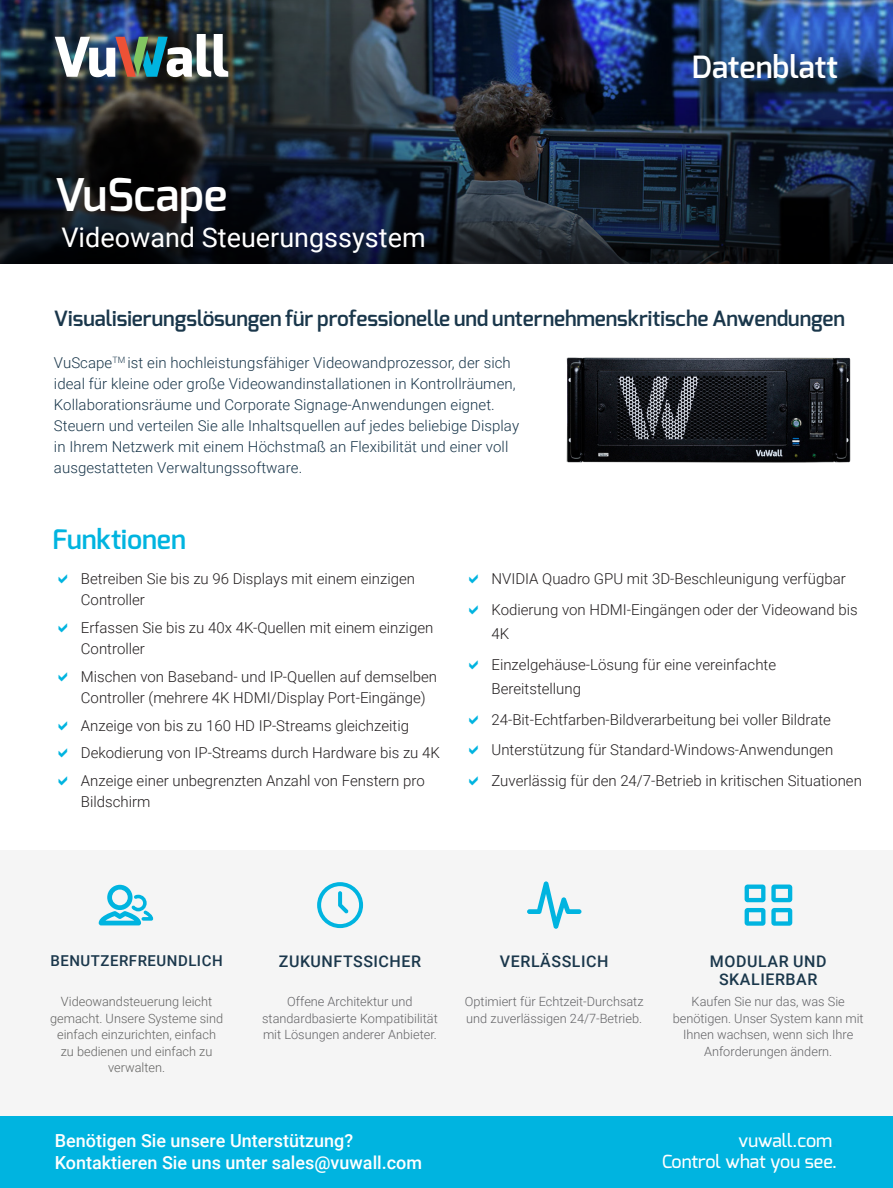
<style>
.page{position:relative;width:893px;height:1188px;background:#fff}
.page>*{position:absolute;margin:0;border:0;box-sizing:border-box;transform-origin:0 0}
.t1{font:600 45px "Exo";letter-spacing:-.005em;color:#fff}
.tekst_10_pt{font:600 30.6px "Exo";color:#fff}
.t2{font:27px "Roboto";color:#fff}
.tekst_10_pt-2{font:600 27px "Exo";color:#00b4e0}
.t3{font:600 21px "Exo";color:#1a374b}
.t4{font:500 18px/21.6px "Roboto";color:#fff}
.t5{font:500 18px/21px "Exo";color:#fff;text-align:right}
.t6{font:500 16.05px/18px "Roboto";letter-spacing:.035em;color:#1a374b;text-align:center}
.t7{font:300 15px/21px "Roboto";color:#231f20}
.t8{font:300 15px/21px "Roboto";letter-spacing:.005em;color:#1a374b}
.t9{font:500 15px "Roboto";letter-spacing:.035em;color:#1a374b}
.t10{font:300 12.75px/16.5px "Roboto";color:#636366;text-align:center}
.t11{font:300 12.75px/16.5px "Roboto";color:#636362;text-align:center}
.s1{color:#08aad9}
</style>
<div class="page">
<div style="left:0;top:1117px;width:893px;height:71px;background:#00b4e0"></div>
<img style="left:0;top:0;width:893px;height:264px">
<img style="left:566px;top:357px;width:285px;height:106px">
<div style="left:0;top:850px;width:893px;height:266px;background:#f5f5f5"></div>
<img style="left:55px;top:34px;width:173px;height:43px">
<svg style="left:99px;top:885px;width:54px;height:40px"></svg>
<svg style="left:317px;top:882px;width:46px;height:46px"></svg>
<svg style="left:527px;top:881px;width:54px;height:48px"></svg>
<svg style="left:745px;top:885px;width:47px;height:41px"></svg>
<p class="t1" style="left:55px;top:166px;width:174px">VuScape</p>
<p class="t2" style="left:61px;top:218px;width:366px">Videowand Steuerungssystem</p>
<p class="tekst_10_pt" style="left:692px;top:47px;width:148px">Datenblatt</p>
<p class="t3" style="left:54px;top:305px;width:793px">Visualisierungslösungen für professionelle und unternehmenskritische Anwendungen</p>
<p class="t8" style="left:54px;top:352px;width:467px">VuScape<sup>TM</sup> ist ein hochleistungsfähiger Videowandprozessor, der sich ideal für kleine oder große Videowandinstallationen in Kontrollräumen, Kollaborationsräume und Corporate Signage-Anwendungen eignet.<br>Steuern und verteilen Sie alle Inhaltsquellen auf jedes beliebige Display in Ihrem Netzwerk mit einem Höchstmaß an Flexibilität und einer voll ausgestatteten Verwaltungssoftware.</p>
<p class="tekst_10_pt-2" style="left:53px;top:522px;width:135px">Funktionen</p>
<p class="t7" style="left:81px;top:568px;width:336px">Betreiben Sie bis zu 96 Displays mit einem einzigen<br>Controller</p>
<p class="t7" style="left:81px;top:617px;width:354px">Erfassen Sie bis zu 40x 4K-Quellen mit einem einzigen<br>Controller</p>
<p class="t7" style="left:81px;top:665px;width:358px">Mischen von Baseband- und IP-Quellen auf demselben<br>Controller (mehrere 4K HDMI/Display Port-Eingänge)</p>
<p class="t7" style="left:81px;top:714px;width:330px">Anzeige von bis zu 160 HD IP-Streams gleichzeitig</p>
<p class="t7" style="left:81px;top:742px;width:361px">Dekodierung von IP-Streams durch Hardware bis zu 4K</p>
<p class="t7" style="left:81px;top:770px;width:345px">Anzeige einer unbegrenzten Anzahl von Fenstern pro<br>Bildschirm</p>
<p class="t7" style="left:491px;top:568px;width:356px">NVIDIA Quadro GPU mit 3D-Beschleunigung verfügbar</p>
<p class="t7" style="left:491px;top:597px;width:368px;line-height:24px">Kodierung von HDMI-Eingängen oder der Videowand bis<br>4K</p>
<p class="t7" style="left:491px;top:652px;width:286px;line-height:24px">Einzelgehäuse-Lösung für eine vereinfachte<br>Bereitstellung</p>
<p class="t7" style="left:491px;top:708px;width:341px">24-Bit-Echtfarben-Bildverarbeitung bei voller Bildrate</p>
<p class="t7" style="left:491px;top:739px;width:343px">Unterstützung für Standard-Windows-Anwendungen</p>
<p class="t7" style="left:491px;top:770px;width:372px">Zuverlässig für den 24/7-Betrieb in kritischen Situationen</p>
<p class="t9" style="left:51px;top:950px;width:174px">BENUTZERFREUNDLICH</p>
<p class="t6" style="left:279px;top:952px;width:144px">ZUKUNFTSSICHER</p>
<p class="t6" style="left:500px;top:952px;width:110px">VERLÄSSLICH</p>
<p class="t6" style="left:710px;top:952px;width:118px">MODULAR UND<br>SKALIERBAR</p>
<p class="t11" style="left:50px;top:993px;width:175px">Videowandsteuerung leicht gemacht. Unsere Systeme sind einfach einzurichten, einfach zu bedienen und einfach zu verwalten.</p>
<p class="t10" style="left:262px;top:993px;width:177px">Offene Architektur und standardbasierte Kompatibilität mit Lösungen anderer Anbieter.</p>
<p class="t10" style="left:465px;top:993px;width:180px;text-align:left">Optimiert für Echtzeit-Durchsatz und zuverlässigen 24/7-Betrieb.</p>
<p class="t10" style="left:673px;top:993px;width:192px">Kaufen Sie nur das, was Sie benötigen. Unser System kann mit<br>Ihnen wachsen, wenn sich Ihre<br>Anforderungen ändern.</p>
<p class="t4" style="left:55px;top:1129px;width:369px">Benötigen Sie unsere Unterstützung?<br>Kontaktieren Sie uns unter sales@vuwall.com</p>
<p class="t5" style="left:662px;top:1130px;width:176px">vuwall.com<span class="s1">.<br></span>Control what you see.</p>
</div>
